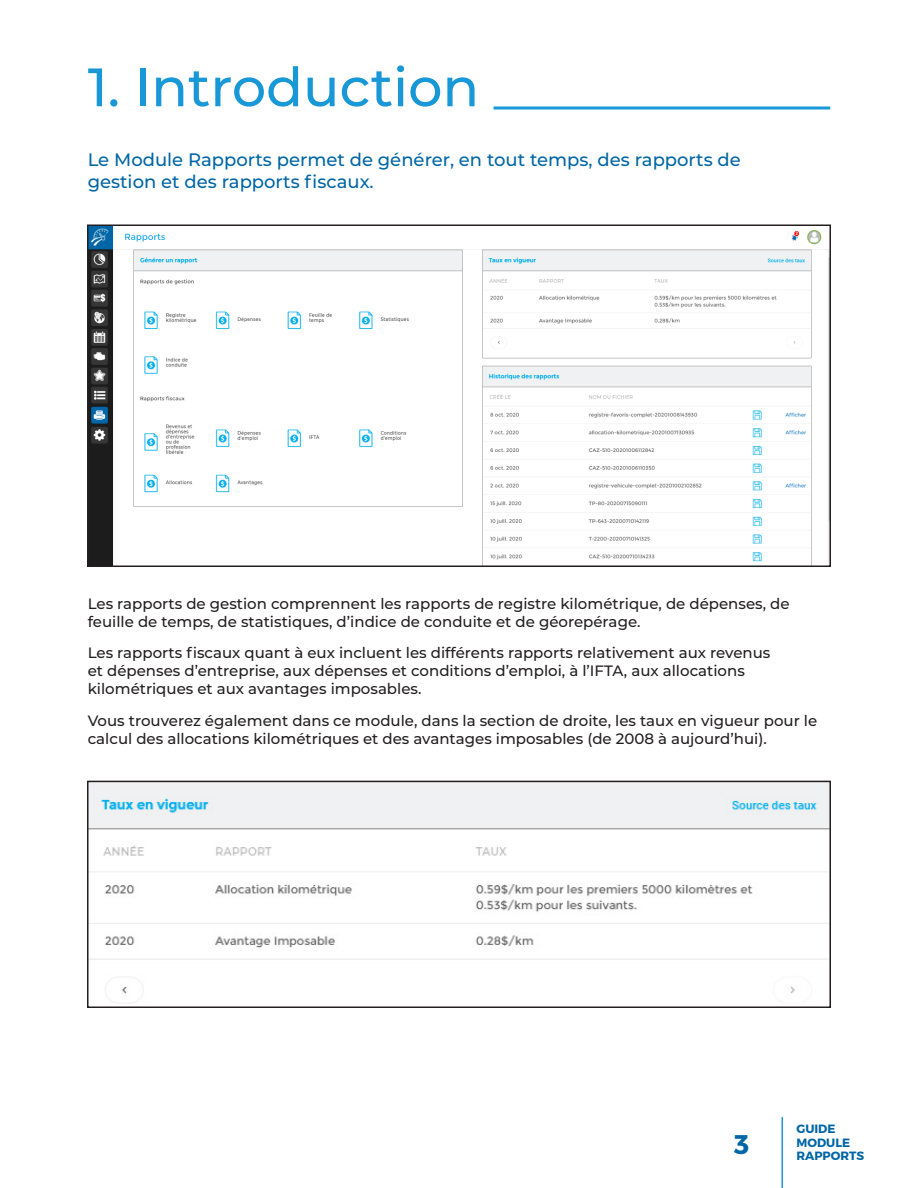
<style>
.page{position:relative;width:918px;height:1188px;background:#fff}
.page>*{position:absolute;margin:0;border:0;box-sizing:border-box;transform-origin:0 0}
.t1{font:500 54px "Montserrat";color:#1898d6}
.t2{font:700 27px "Montserrat";color:#0166a5}
.t3{font:500 18px/21.6px "Montserrat";color:#0166a5}
.t4{font:500 15px/18px "Montserrat";color:#231f20}
.t5{font:700 12px/13.5px "Montserrat";color:#0166a5}
</style>
<div class="page">
<hr style="left:782px;top:1117px;width:1px;height:71px;background:#1898d6">
<svg style="left:494px;top:106px;width:336px;height:4px"></svg>
<img style="left:90px;top:227px;width:738px;height:337px">
<div style="left:87px;top:224px;width:744px;height:343px;border:2px solid #231f20"></div>
<img style="left:90px;top:784px;width:738px;height:220px">
<div style="left:87px;top:781px;width:744px;height:227px;border:2px solid #231f20"></div>
<h1 class="t1" style="left:88px;top:49px;width:393px">1. Introduction</h1>
<p class="t3" style="left:88px;top:148px;width:655px">Le Module Rapports permet de générer, en tout temps, des rapports de gestion et des rapports fiscaux.</p>
<p class="t4" style="left:88px;top:594px;width:703px">Les rapports de gestion comprennent les rapports de registre kilométrique, de dépenses, de feuille de temps, de statistiques, d’indice de conduite et de géorepérage.</p>
<p class="t4" style="left:88px;top:643px;width:684px">Les rapports fiscaux quant à eux incluent les différents rapports relativement aux revenus et dépenses d’entreprise, aux dépenses et conditions d’emploi, à l’IFTA, aux allocations kilométriques et aux avantages imposables.</p>
<p class="t4" style="left:88px;top:711px;width:731px">Vous trouverez également dans ce module, dans la section de droite, les taux en vigueur pour le calcul des allocations kilométriques et des avantages imposables (de 2008 à aujourd’hui).</p>
<h2 class="t2" style="left:734px;top:1127px;width:17px">3</h2>
<p class="t5" style="left:796px;top:1122px;width:69px">GUIDE<br>MODULE<br>RAPPORTS</p>
</div>
